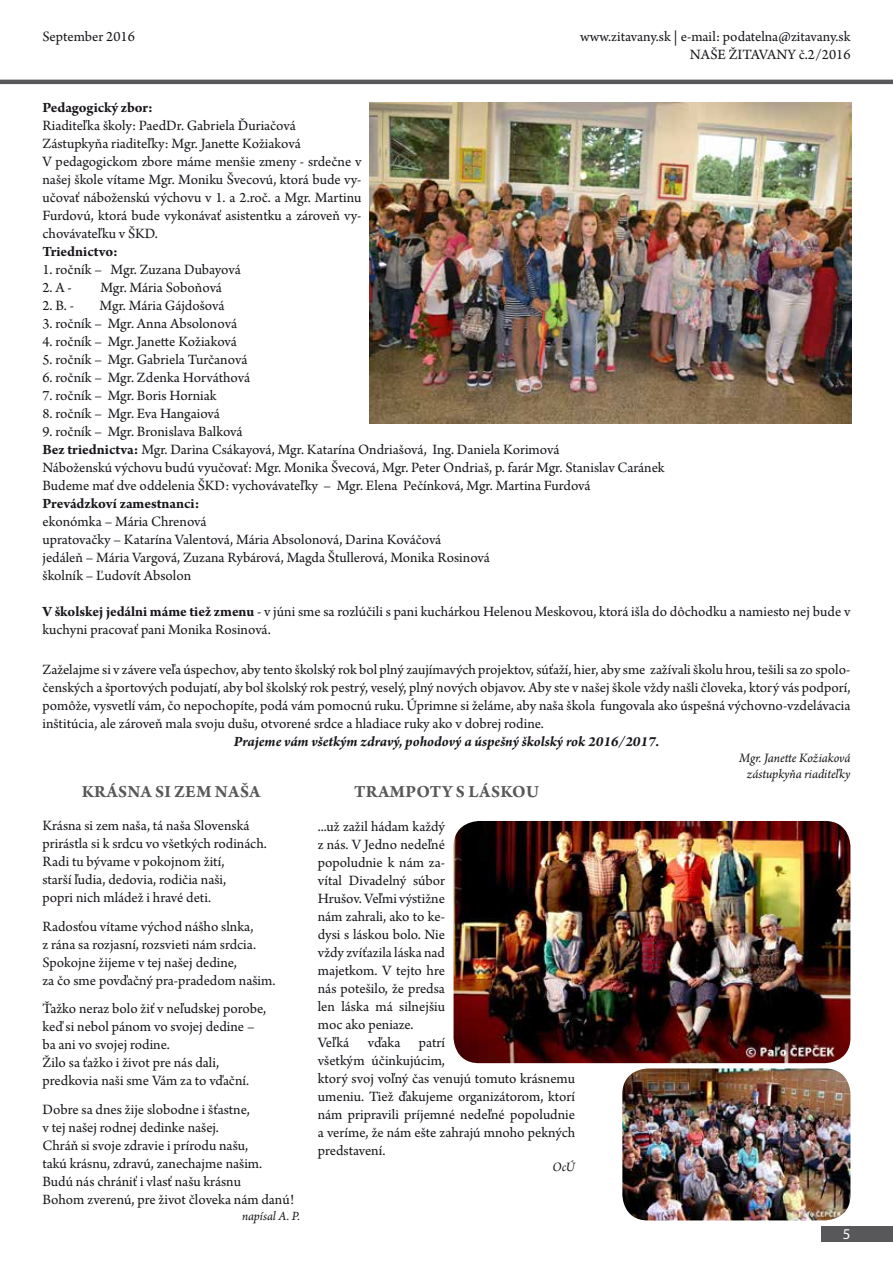
<style>
.page{position:relative;width:893px;height:1263px;background:#fff}
.page>*{position:absolute;margin:0;border:0;box-sizing:border-box;transform-origin:0 0}
.t1{font:700 18px "Arno Pro";letter-spacing:.02em;color:#58585a}
.t2{font:15px/18px "Arno Pro";color:#1a171c}
.t3{font:italic 700 15px "Arno Pro";letter-spacing:-.005em;color:#1a171c}
.t4{font:700 15px "Arno Pro";letter-spacing:-.005em;color:#1a171c}
.t5{font:15px "Myriad Pro";color:#fff}
.t6{font:italic 13.5px/16.2px "Arno Pro";letter-spacing:-.005em;color:#1a171c;text-align:center}
.t7{font:italic 13.2px "Arno Pro";letter-spacing:-.005em;color:#1a171c}
.s1{font-weight:700}
</style>
<div class="page">
<div style="left:821px;top:1226px;width:72px;height:16px;background:#58585a"></div>
<hr style="left:0;top:80px;width:893px;height:4px;background:#58585a">
<img style="left:370px;top:102px;width:482px;height:321px">
<img style="left:622px;top:1068px;width:228px;height:152px">
<img style="left:454px;top:821px;width:396px;height:242px">
<p class="t2" style="left:43px;top:28px;width:94px">September 2016</p>
<p class="t2" style="left:580px;top:28px;width:272px;text-align:right">www.zitavany.sk | e-mail: podatelna@zitavany.sk<br>NAŠE ŽITAVANY č.2/2016</p>
<p class="t4" style="left:43px;top:99px;width:112px">Pedagogický zbor:</p>
<p class="t2" style="left:43px;top:118px;width:320px">Riaditeľka školy: PaedDr. Gabriela Ďuriačová Zástupkyňa riaditeľky: Mgr. Janette Kožiaková<br>V pedagogickom zbore máme menšie zmeny - srdečne v našej škole vítame Mgr. Moniku Švecovú, ktorá bude vy&shy;učovať náboženskú výchovu v 1. a 2.roč. a Mgr. Martinu Furdovú, ktorá bude vykonávať asistentku a zároveň vy&shy;chovávateľku v ŠKD.</p>
<p class="t4" style="left:43px;top:243px;width:77px">Triednictvo:</p>
<p class="t2" style="left:43px;top:262px;width:200px">1. ročník – Mgr. Zuzana Dubayová</p>
<p class="t2" style="left:43px;top:280px;width:31px">2. A -</p>
<p class="t2" style="left:100px;top:280px;width:123px">Mgr. Mária Soboňová</p>
<p class="t2" style="left:43px;top:298px;width:33px">2. B. -</p>
<p class="t2" style="left:100px;top:298px;width:126px">Mgr. Mária Gájdošová</p>
<p class="t2" style="left:43px;top:316px;width:196px">3. ročník – Mgr. Anna Absolonová</p>
<p class="t2" style="left:43px;top:334px;width:196px">4. ročník – Mgr. Janette Kožiaková</p>
<p class="t2" style="left:43px;top:352px;width:206px">5. ročník – Mgr. Gabriela Turčanová</p>
<p class="t2" style="left:43px;top:370px;width:209px">6. ročník – Mgr. Zdenka Horváthová</p>
<p class="t2" style="left:43px;top:388px;width:176px">7. ročník – Mgr. Boris Horniak</p>
<p class="t2" style="left:43px;top:406px;width:179px">8. ročník – Mgr. Eva Hangaiová</p>
<p class="t2" style="left:43px;top:424px;width:624px">9. ročník – Mgr. Bronislava Balková<br><span class="s1">Bez triednictva:</span> Mgr. Darina Csákayová, Mgr. Katarína Ondriašová, Ing. Daniela Korimová<br>Náboženskú výchovu budú vyučovať: Mgr. Monika Švecová, Mgr. Peter Ondriaš, p. farár Mgr. Stanislav Caránek Budeme mať dve oddelenia ŠKD: vychovávateľky – Mgr. Elena Pečínková, Mgr. Martina Furdová</p>
<p class="t4" style="left:43px;top:495px;width:158px">Prevádzkoví zamestnanci:</p>
<p class="t2" style="left:43px;top:514px;width:449px">ekonómka – Mária Chrenová<br>upratovačky – Katarína Valentová, Mária Absolonová, Darina Kováčová<br>jedáleň – Mária Vargová, Zuzana Rybárová, Magda Štullerová, Monika Rosinová školník – Ľudovít Absolon</p>
<p class="t2" style="left:43px;top:604px;width:809px"><span class="s1">V školskej jedálni máme tiež zmenu</span> - v júni sme sa rozlúčili s pani kuchárkou Helenou Meskovou, ktorá išla do dôchodku a namiesto nej bude v kuchyni pracovať pani Monika Rosinová.</p>
<p class="t2" style="left:43px;top:661px;width:809px;text-align:justify">Zaželajme si v závere veľa úspechov, aby tento školský rok bol plný zaujímavých projektov, súťaží, hier, aby sme zažívali školu hrou, tešili sa zo spolo&shy;čenských a športových podujatí, aby bol školský rok pestrý, veselý, plný nových objavov. Aby ste v našej škole vždy našli človeka, ktorý vás podporí, pomôže, vysvetlí vám, čo nepochopíte, podá vám pomocnú ruku. Úprimne si želáme, aby naša škola fungovala ako úspešná výchovno-vzdelávacia inštitúcia, ale zároveň mala svoju dušu, otvorené srdce a hladiace ruky ako v dobrej rodine.</p>
<p class="t3" style="left:234px;top:732px;width:427px">Prajeme vám všetkým zdravý, pohodový a úspešný školský rok 2016/2017.</p>
<p class="t6" style="left:739px;top:751px;width:113px">Mgr. Janette Kožiaková zástupkyňa riaditeľky</p>
<p class="t1" style="left:82px;top:781px;width:180px">KRÁSNA SI ZEM NAŠA</p>
<p class="t2" style="left:43px;top:818px;width:226px">Krásna si zem naša, tá naša Slovenská prirástla si k srdcu vo všetkých rodinách.<br>Radi tu bývame v pokojnom žití,<br>starší ľudia, dedovia, rodičia naši,<br>popri nich mládež i hravé deti.</p>
<p class="t2" style="left:43px;top:918px;width:234px">Radosťou vítame východ nášho slnka,<br>z rána sa rozjasní, rozsvieti nám srdcia.<br>Spokojne žijeme v tej našej dedine,<br>za čo sme povďačný pra-pradedom našim.</p>
<p class="t2" style="left:43px;top:1001px;width:225px">Ťažko neraz bolo žiť v neľudskej porobe, keď si nebol pánom vo svojej dedine – ba ani vo svojej rodine.<br>Žilo sa ťažko i život pre nás dali, predkovia naši sme Vám za to vďační.</p>
<p class="t2" style="left:43px;top:1101px;width:253px">Dobre sa dnes žije slobodne i šťastne,<br>v tej našej rodnej dedinke našej.<br>Chráň si svoje zdravie i prírodu našu,<br>takú krásnu, zdravú, zanechajme našim.<br>Budú nás chrániť i vlasť našu krásnu<br>Bohom zverenú, pre život človeka nám danú!</p>
<p class="t7" style="left:242px;top:1208px;width:59px">napísal A. P.</p>
<p class="t1" style="left:354px;top:781px;width:186px">TRAMPOTY S LÁSKOU</p>
<p class="t2" style="left:318px;top:818px;width:259px">...už zažil hádam každý<br>z nás. V Jedno nedeľné<br>popoludnie k nám za-<br>vítal Divadelný súbor<br>Hrušov. Veľmi výstižne<br>nám zahrali, ako to ke-<br>dysi s láskou bolo. Nie<br>vždy zvíťazila láska nad<br>majetkom. V tejto hre<br>nás potešilo, že predsa<br>len láska má silnejšiu<br>moc ako peniaze.<br>Veľká vďaka patrí<br>všetkým účinkujúcim,<br>ktorý svoj voľný čas venujú tomuto krásnemu umeniu. Tiež ďakujeme organizátorom, ktorí nám pripravili príjemné nedeľné popoludnie a veríme, že nám ešte zahrajú mnoho pekných predstavení.</p>
<p class="t6" style="left:553px;top:1160px;width:24px">OcÚ</p>
<p class="t5" style="left:843px;top:1225px;width:9px">5</p>
</div>
